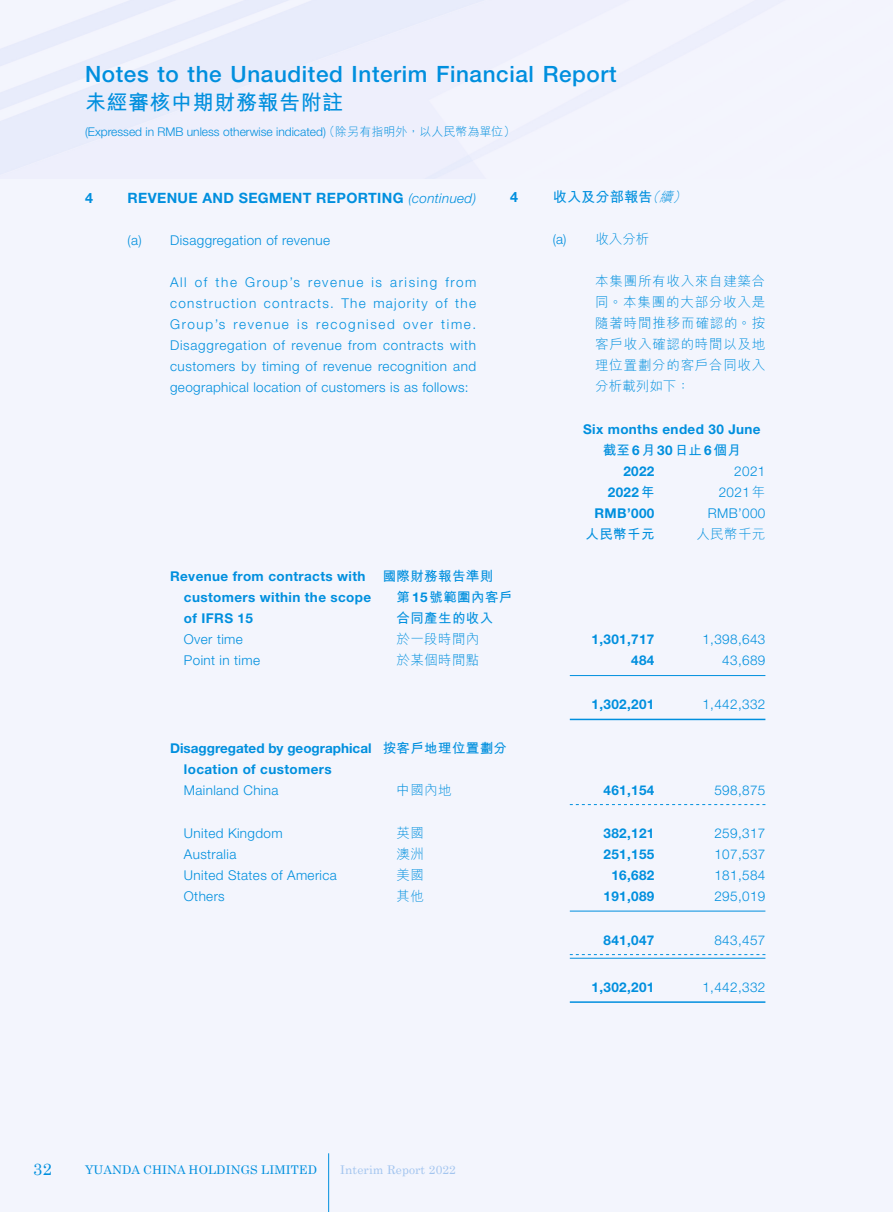
<style>
.page{position:relative;width:893px;height:1212px;background:#fff}
.page>*{position:absolute;margin:0;border:0;box-sizing:border-box;transform-origin:0 0}
.t1{font:500 22.5px "Helvetica Neue LT Std";letter-spacing:.025em;color:#008fde}
.t2{font:700 21px "M Hei HK";letter-spacing:.025em;color:#008fde}
.t3{font:16.5px "Century";color:#008fde}
.Subhead_1{font:700 14.25px "Helvetica Neue LT Std";letter-spacing:.025em;color:#008fde}
.副標題1{font:700 14.25px "M Hei HK";color:#008fde}
.副標題1-2{font:700 14.25px "Helvetica Neue LT Std";color:#008fde}
.Body_Text{font:300 13.5px/21px "Helvetica Neue LT Std";letter-spacing:.025em;color:#008fde;text-align:justify}
.Table_2_Colume{font:700 13.5px "Helvetica Neue LT Std";letter-spacing:.025em;color:#008fde}
.Table_2_Colume-2{font:300 13.5px "Helvetica Neue LT Std";letter-spacing:.025em;color:#008fde}
.內文{font:300 13.5px/21px "M Hei HK";letter-spacing:.055em;color:#008fde;text-align:justify}
.Table_2_Colume-3{font:700 13.5px "M Hei HK";letter-spacing:.025em;color:#008fde}
.Table_2_Colume-4{font:700 13.5px "Helvetica Neue LT Std";color:#008fde}
.Table_2_Colume-5{font:300 13.5px "M Hei HK";letter-spacing:.025em;color:#008fde}
.Subhead_2{font:300 13.5px "Helvetica Neue LT Std";letter-spacing:.025em;color:#008fde}
.副標題2{font:300 13.5px "M Hei HK";color:#008fde}
.t4{font:300 12px "Helvetica Neue LT Std";color:#008fde}
.t5{font:12px "Century";letter-spacing:.01em;color:#008fde}
.t6{font:12px "Century";letter-spacing:.01em;color:#a3c5ef}
.s1{font-family:"M Hei HK"}
.s2{font-weight:300;font-style:italic;font-size:13.5px}
.s3{font-family:"Helvetica Neue LT Std"}
</style>
<div class="page">
<div style="left:0;top:0;width:892px;height:1212px;background:#f3f5fd"></div>
<hr style="left:328px;top:1153px;width:1px;height:59px;background:#008fde">
<hr style="left:570px;top:675px;width:195px;height:1px;background:#008fde">
<hr style="left:570px;top:719px;width:195px;height:1px;background:#008fde">
<svg style="left:570px;top:804px;width:195px;height:1px"></svg>
<hr style="left:570px;top:911px;width:195px;height:1px;background:#008fde">
<svg style="left:570px;top:954px;width:195px;height:1px"></svg>
<hr style="left:570px;top:958px;width:195px;height:1px;background:#008fde">
<hr style="left:570px;top:1001px;width:195px;height:2px;background:#008fde">
<h1 class="t1" style="left:85px;top:61px;width:533px">Notes to the Unaudited Interim Financial Report</h1>
<h2 class="t2" style="left:85px;top:87px;width:260px">未經審核中期財務報告附註</h2>
<p class="t4" style="left:85px;top:125px;width:432px">(Expressed in RMB unless otherwise indicated) <span class="s1">（除另有指明外，以人民幣為單位）</span></p>
<p class="Subhead_1" style="left:85px;top:189px;width:9px">4</p>
<p class="Subhead_1" style="left:128px;top:189px;width:350px">REVENUE AND SEGMENT REPORTING <span class="s2">(continued)</span></p>
<p class="Subhead_2" style="left:128px;top:231px;width:204px">(a) Disaggregation of revenue</p>
<p class="Body_Text" style="left:170px;top:271px;width:308px">All of the Group’s revenue is arising from construction contracts. The majority of the Group’s revenue is recognised over time.<br>Disaggregation of revenue from contracts with customers by timing of revenue recognition and geographical location of customers is as follows:</p>
<p class="副標題1-2" style="left:510px;top:188px;width:9px">4</p>
<p class="副標題1" style="left:553px;top:187px;width:138px">收入及分部報告<span class="s2">（續）</span></p>
<p class="副標題2" style="left:553px;top:232px;width:98px"><span class="s3">(a)</span> 收入分析</p>
<p class="內文" style="left:595px;top:270px;width:172px">本集團所有收入來自建築合同。本集團的大部分收入是隨著時間推移而確認的。按客戶收入確認的時間以及地理位置劃分的客戶合同收入分析載列如下：</p>
<p class="Table_2_Colume" style="left:583px;top:420px;width:179px">Six months ended 30 June</p>
<p class="Table_2_Colume-3" style="left:603px;top:441px;width:140px">截至<span class="s3">6</span>月<span class="s3">30</span>日止<span class="s3">6</span>個月</p>
<p class="Table_2_Colume" style="left:623px;top:463px;width:33px">2022</p>
<p class="Table_2_Colume-2" style="left:734px;top:463px;width:33px">2021</p>
<p class="Table_2_Colume" style="left:608px;top:484px;width:48px">2022<span class="s1">年</span></p>
<p class="Table_2_Colume-2" style="left:719px;top:484px;width:48px">2021<span class="s1">年</span></p>
<p class="Table_2_Colume" style="left:594px;top:505px;width:61px">RMB’000</p>
<p class="Table_2_Colume-2" style="left:708px;top:505px;width:59px">RMB’000</p>
<p class="Table_2_Colume-3" style="left:585px;top:525px;width:70px">人民幣千元</p>
<p class="Table_2_Colume-5" style="left:696px;top:528px;width:70px">人民幣千元</p>
<p class="Table_2_Colume" style="left:170px;top:568px;width:197px">Revenue from contracts with</p>
<p class="Table_2_Colume-3" style="left:383px;top:567px;width:112px">國際財務報告準則</p>
<p class="Table_2_Colume" style="left:184px;top:589px;width:189px">customers within the scope</p>
<p class="Table_2_Colume-3" style="left:397px;top:588px;width:117px">第<span class="s3">15</span>號範圍內客戶</p>
<p class="Table_2_Colume" style="left:184px;top:610px;width:71px">of IFRS 15</p>
<p class="Table_2_Colume-3" style="left:397px;top:609px;width:98px">合同產生的收入</p>
<p class="Table_2_Colume-2" style="left:184px;top:631px;width:60px">Over time</p>
<p class="Table_2_Colume-5" style="left:397px;top:633px;width:84px">於一段時間內</p>
<p class="Table_2_Colume" style="left:591px;top:631px;width:64px">1,301,717</p>
<p class="Table_2_Colume-2" style="left:702px;top:631px;width:64px">1,398,643</p>
<p class="Table_2_Colume-2" style="left:184px;top:652px;width:78px">Point in time</p>
<p class="Table_2_Colume-5" style="left:397px;top:654px;width:84px">於某個時間點</p>
<p class="Table_2_Colume" style="left:631px;top:652px;width:25px">484</p>
<p class="Table_2_Colume-2" style="left:722px;top:652px;width:45px">43,689</p>
<p class="Table_2_Colume" style="left:591px;top:696px;width:64px">1,302,201</p>
<p class="Table_2_Colume-2" style="left:702px;top:696px;width:64px">1,442,332</p>
<p class="Table_2_Colume-4" style="left:170px;top:739px;width:339px">Disaggregated by geographical <span class="s1">按客戶地理位置劃分</span></p>
<p class="Table_2_Colume" style="left:184px;top:760px;width:149px">location of customers</p>
<p class="Table_2_Colume-2" style="left:184px;top:781px;width:96px">Mainland China</p>
<p class="Table_2_Colume-5" style="left:397px;top:783px;width:57px">中國內地</p>
<p class="Table_2_Colume" style="left:603px;top:781px;width:52px">461,154</p>
<p class="Table_2_Colume-2" style="left:714px;top:781px;width:52px">598,875</p>
<p class="Table_2_Colume-2" style="left:184px;top:825px;width:100px">United Kingdom</p>
<p class="Table_2_Colume-5" style="left:397px;top:826px;width:29px">英國</p>
<p class="Table_2_Colume" style="left:603px;top:825px;width:52px">382,121</p>
<p class="Table_2_Colume-2" style="left:714px;top:825px;width:52px">259,317</p>
<p class="Table_2_Colume-2" style="left:184px;top:846px;width:54px">Australia</p>
<p class="Table_2_Colume-5" style="left:397px;top:847px;width:29px">澳洲</p>
<p class="Table_2_Colume" style="left:603px;top:846px;width:52px">251,155</p>
<p class="Table_2_Colume-2" style="left:714px;top:846px;width:52px">107,537</p>
<p class="Table_2_Colume-2" style="left:184px;top:867px;width:154px">United States of America</p>
<p class="Table_2_Colume-5" style="left:397px;top:868px;width:29px">美國</p>
<p class="Table_2_Colume" style="left:611px;top:867px;width:45px">16,682</p>
<p class="Table_2_Colume-2" style="left:714px;top:867px;width:52px">181,584</p>
<p class="Table_2_Colume-2" style="left:184px;top:888px;width:42px">Others</p>
<p class="Table_2_Colume-5" style="left:397px;top:889px;width:29px">其他</p>
<p class="Table_2_Colume" style="left:603px;top:888px;width:52px">191,089</p>
<p class="Table_2_Colume-2" style="left:714px;top:888px;width:52px">295,019</p>
<p class="Table_2_Colume" style="left:603px;top:931px;width:52px">841,047</p>
<p class="Table_2_Colume-2" style="left:714px;top:931px;width:52px">843,457</p>
<p class="Table_2_Colume" style="left:591px;top:978px;width:64px">1,302,201</p>
<p class="Table_2_Colume-2" style="left:702px;top:978px;width:64px">1,442,332</p>
<p class="t3" style="left:33px;top:1155px;width:20px">32</p>
<p class="t5" style="left:85px;top:1159px;width:234px">YUANDA CHINA HOLDINGS LIMITED</p>
<p class="t6" style="left:340px;top:1159px;width:117px">Interim Report 2022</p>
</div>
